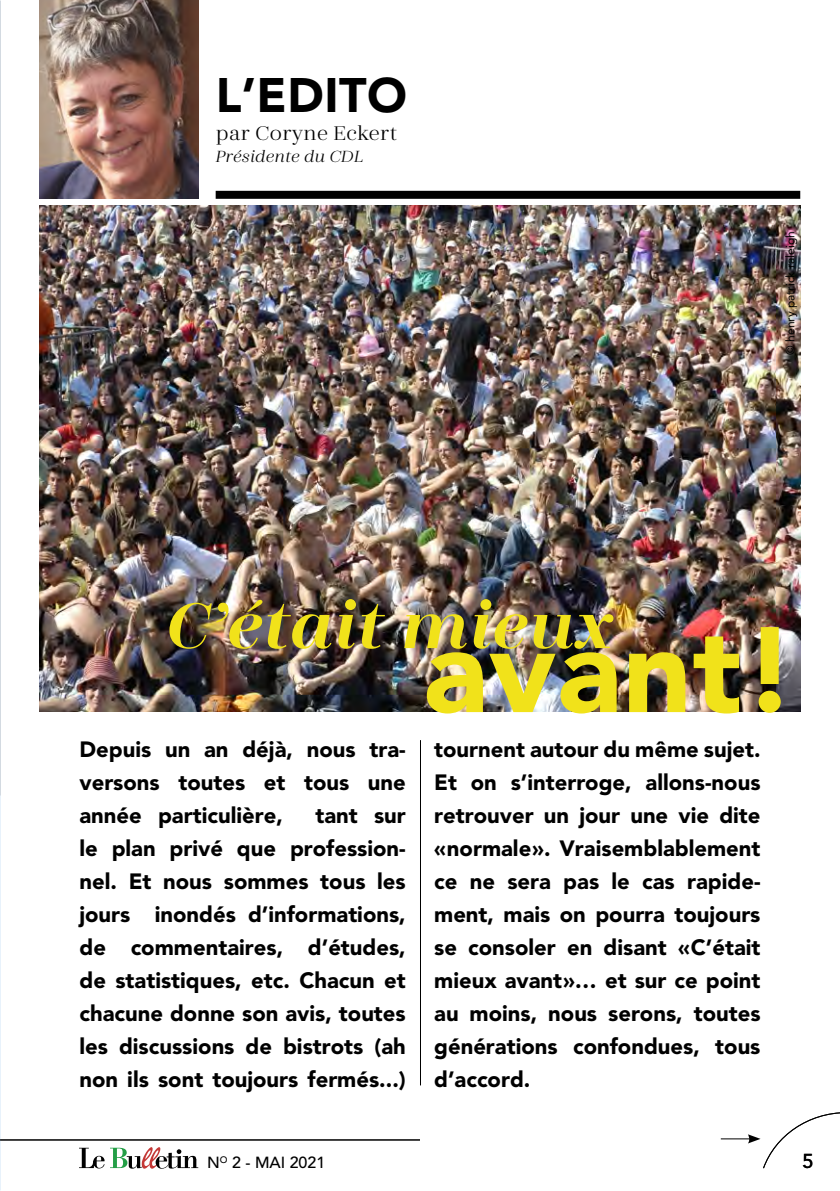
<style>
.page{position:relative;width:840px;height:1191px;background:#fff}
.page>*{position:absolute;margin:0;border:0;box-sizing:border-box;transform-origin:0 0}
.t1{font:900 120px "Avenir";letter-spacing:.01em;color:#f1e21a}
.t2{font:italic 700 72px "Zahrah";letter-spacing:.01em;color:#f1e21a}
.t3{font:900 48px "Avenir";letter-spacing:.01em;color:#000}
.t4{font:900 22px/33px "Avenir";color:#000;text-align:justify}
.t5{font:22px "Zahrah";letter-spacing:.01em;color:#000}
.t6{font:500 20px "Avenir";color:#000}
.t7{font:italic 18px "Zahrah";letter-spacing:.01em;color:#000}
.t8{font:500 16px "Avenir";color:#000}
.t9{font:12px "Avenir";color:#000}
</style>
<div class="page">
<svg style="left:79px;top:1147px;width:119px;height:21px"></svg>
<hr style="left:0;top:1139px;width:420px;height:1px;background:#000">
<hr style="left:720px;top:1138px;width:30px;height:1px;background:#000">
<svg style="left:747px;top:1112px;width:92px;height:57px"></svg>
<img style="left:40px;top:205px;width:759px;height:506px">
<div style="left:215px;top:191px;width:584px;height:8px;background:#000"></div>
<hr style="left:420px;top:740px;width:1px;height:345px;background:#000">
<img style="left:40px;top:0;width:158px;height:198px">
<p class="t3" style="left:215px;top:66px;width:193px">L’EDITO</p>
<p class="t5" style="left:215px;top:120px;width:183px">par Coryne Eckert</p>
<p class="t7" style="left:215px;top:146px;width:149px">Présidente du CDL</p>
<p class="t9" style="left:782px;top:354px;width:125px;rotate:-90deg">© henry patrick raleigh</p>
<p class="t2" style="left:166px;top:584px;width:448px">C’était mieux</p>
<p class="t1" style="left:423px;top:597px;width:374px">avant!</p>
<p class="t4" style="left:79px;top:732px;width:328px">Depuis un an déjà, nous tra&shy;versons toutes et tous une année particulière,</p>
<p class="t4" style="left:79px;top:798px;width:328px;text-indent:236px">tant sur le plan privé que profession&shy;nel. Et nous sommes tous les jours inondés d’informations, de commentaires, d’études, de statistiques, etc. Chacun et chacune donne son avis, toutes les discussions de bistrots (ah non ils sont toujours fermés...)</p>
<p class="t4" style="left:434px;top:732px;width:328px">tournent autour du même sujet.<br>Et on s’interroge, allons-nous retrouver un jour une vie dite «normale». Vraisemblablement ce ne sera pas le cas rapide&shy;ment, mais on pourra toujours se consoler en disant «C’était mieux avant»… et sur ce point au moins, nous serons, toutes générations confondues, tous d’accord.</p>
<p class="t8" style="left:207px;top:1153px;width:120px">N<sup>O</sup> 2 - MAI 2021</p>
<p class="t6" style="left:802px;top:1149px;width:13px">5</p>
</div>
